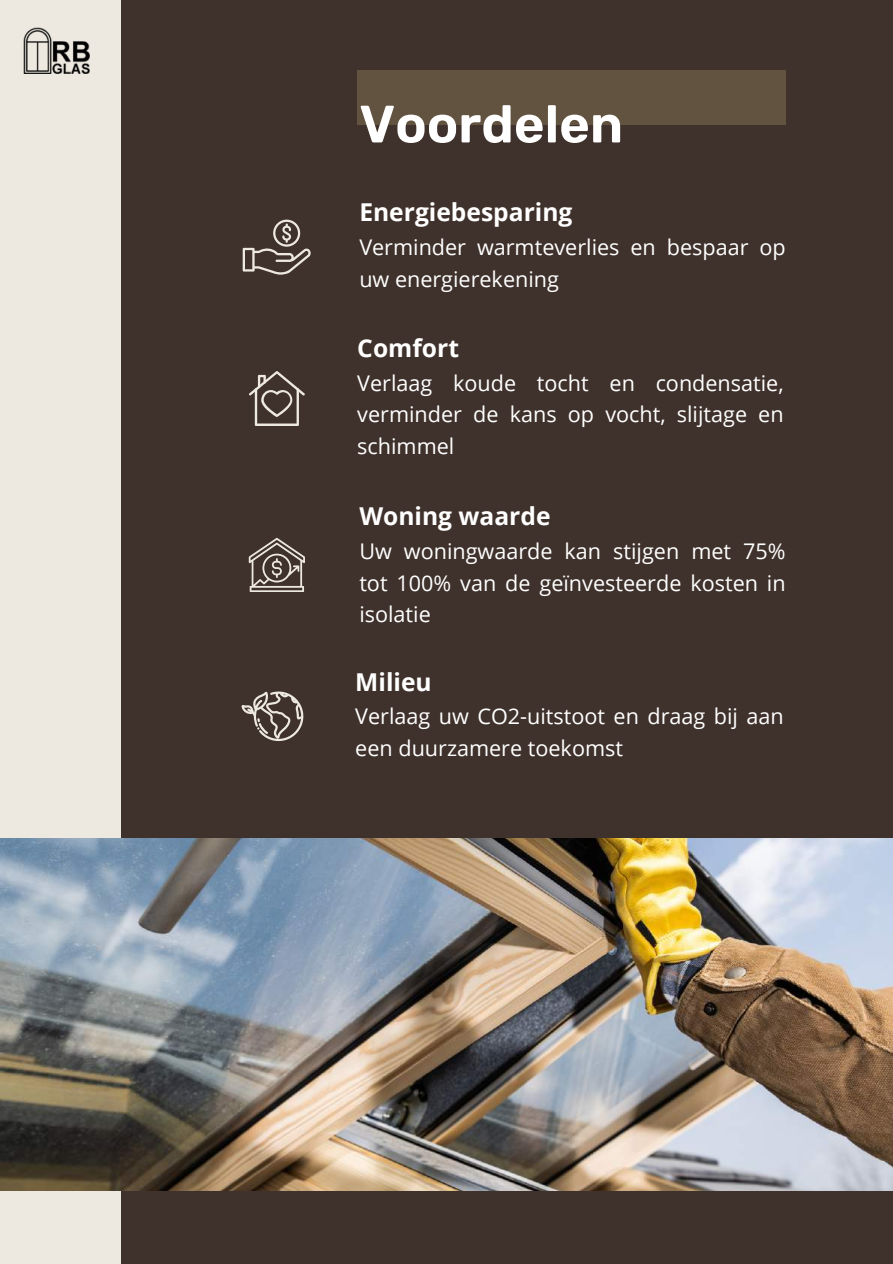
<style>
.page{position:relative;width:893px;height:1264px;background:#fff}
.page>*{position:absolute;margin:0;border:0;box-sizing:border-box;transform-origin:0 0}
.t1{font:600 52.5px "Rubik";color:#fff}
.t2{font:700 24.6px "Open Sans";color:#fff}
.t3{font:21.6px/31.5px "Open Sans";color:#fff}
</style>
<div class="page">
<div style="left:0;top:0;width:892px;height:1263px;background:#ede9e1"></div>
<div style="left:121px;top:0;width:771px;height:1263px;background:#3f312b"></div>
<img style="left:0;top:838px;width:892px;height:352px">
<div style="left:357px;top:71px;width:428px;height:54px;background:#625240"></div>
<svg style="left:243px;top:220px;width:68px;height:55px"></svg>
<svg style="left:241px;top:691px;width:62px;height:50px"></svg>
<svg style="left:249px;top:371px;width:56px;height:55px"></svg>
<svg style="left:249px;top:538px;width:56px;height:53px"></svg>
<img style="left:23px;top:28px;width:67px;height:46px">
<h1 class="t1" style="left:359px;top:93px;width:265px">Voordelen</h1>
<p class="t2" style="left:359px;top:195px;width:214px">Energiebesparing</p>
<p class="t3" style="left:359px;top:231px;width:428px">Verminder warmteverlies en bespaar op uw energierekening</p>
<p class="t2" style="left:357px;top:331px;width:103px">Comfort</p>
<p class="t3" style="left:357px;top:367px;width:428px;text-align:justify">Verlaag koude tocht en condensatie, verminder de kans op vocht, slijtage en schimmel</p>
<p class="t2" style="left:359px;top:499px;width:193px">Woning waarde</p>
<p class="t3" style="left:359px;top:535px;width:428px;text-align:justify">Uw woningwaarde kan stijgen met 75% tot 100% van de geïnvesteerde kosten in isolatie</p>
<p class="t2" style="left:355px;top:664px;width:78px">Milieu</p>
<p class="t3" style="left:355px;top:700px;width:430px">Verlaag uw CO2-uitstoot en draag bij aan een duurzamere toekomst</p>
</div>
